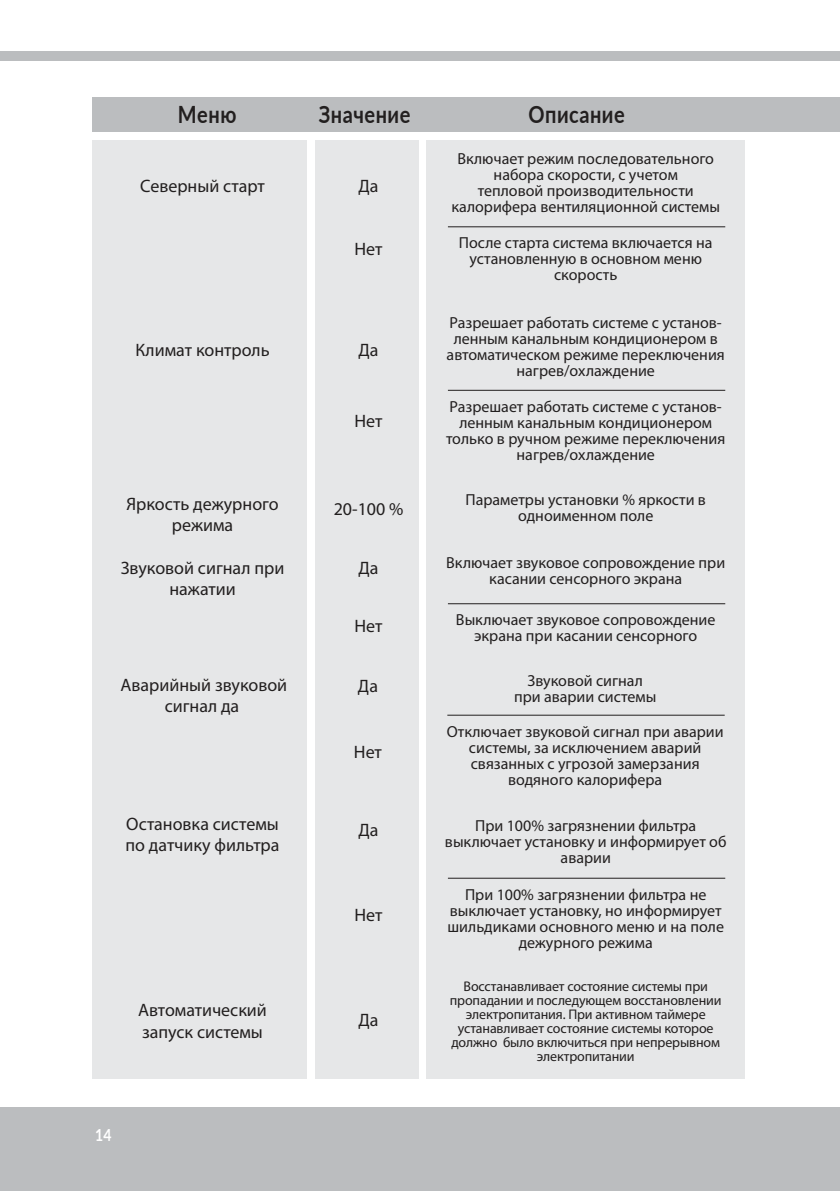
<style>
.page{position:relative;width:840px;height:1191px;background:#fff}
.page>*{position:absolute;margin:0;border:0;box-sizing:border-box;transform-origin:0 0}
.t1{font:700 23.8px "Lato";letter-spacing:.025em;color:#221f1f;scale:.84 1}
.t2{font:18px/21.6px "Myriad Pro";color:#221f1f;text-align:center}
.t3{font:700 16.6px "Lato";color:#fff;scale:.84 1}
.t4{font:16px/16px "Myriad Pro";color:#221f1f;text-align:center}
.t5{font:14px/14px "Myriad Pro";letter-spacing:-.01em;color:#221f1f;text-align:center}
</style>
<div class="page">
<div style="left:0;top:52px;width:840px;height:9px;background:#bbbdbf"></div>
<div style="left:0;top:1107px;width:840px;height:83px;background:#bbbdbf"></div>
<div style="left:93px;top:98px;width:747px;height:34px;background:#bbbdbf"></div>
<div style="left:93px;top:140px;width:214px;height:938px;background:#e6e7e8"></div>
<div style="left:315px;top:140px;width:103px;height:938px;background:#e6e7e8"></div>
<div style="left:426px;top:140px;width:319px;height:938px;background:#e6e7e8"></div>
<hr style="left:448px;top:226px;width:277px;height:1px;background:#221f1f">
<hr style="left:448px;top:390px;width:277px;height:1px;background:#221f1f">
<hr style="left:448px;top:603px;width:277px;height:1px;background:#221f1f">
<hr style="left:447px;top:715px;width:278px;height:1px;background:#221f1f">
<hr style="left:448px;top:878px;width:277px;height:1px;background:#221f1f">
<h1 class="t1" style="left:178px;top:97px;width:71px">Меню</h1>
<h1 class="t1" style="left:319px;top:97px;width:111px">Значение</h1>
<h1 class="t1" style="left:529px;top:97px;width:116px">Описание</h1>
<p class="t2" style="left:140px;top:176px;width:126px">Северный старт</p>
<p class="t2" style="left:135px;top:340px;width:136px">Климат контроль</p>
<p class="t2" style="left:358px;top:176px;width:22px">Да</p>
<p class="t2" style="left:355px;top:239px;width:30px">Нет</p>
<p class="t2" style="left:358px;top:340px;width:22px">Да</p>
<p class="t2" style="left:355px;top:411px;width:30px">Нет</p>
<p class="t4" style="left:451px;top:152px;width:270px">Включает режим последовательного набора скорости, с учетом<br>тепловой производительности калорифера вентиляционной системы</p>
<p class="t4" style="left:459px;top:236px;width:255px">После старта система включается на установленную в основном меню скорость</p>
<p class="t4" style="left:447px;top:316px;width:280px">Разрешает работать системе с установ&shy;ленным канальным кондиционером в автоматическом режиме переключения нагрев/охлаждение</p>
<p class="t4" style="left:446px;top:400px;width:281px">Разрешает работать системе с установ&shy;ленным канальным кондиционером только в ручном режиме переключения нагрев/охлаждение</p>
<p class="t2" style="left:126px;top:494px;width:154px">Яркость дежурного режима</p>
<p class="t4" style="left:465px;top:493px;width:242px">Параметры установки % яркости в одноименном поле</p>
<p class="t2" style="left:334px;top:500px;width:71px">20-100 %</p>
<p class="t2" style="left:121px;top:558px;width:165px">Звуковой сигнал при нажатии</p>
<p class="t2" style="left:121px;top:675px;width:168px">Аварийный звуковой сигнал да</p>
<p class="t2" style="left:126px;top:814px;width:155px;text-align:left">Остановка системы по датчику фильтра</p>
<p class="t2" style="left:138px;top:1001px;width:130px;text-align:left">Автоматический запуск системы</p>
<p class="t2" style="left:358px;top:558px;width:22px">Да</p>
<p class="t2" style="left:355px;top:617px;width:30px">Нет</p>
<p class="t2" style="left:358px;top:676px;width:22px">Да</p>
<p class="t2" style="left:354px;top:743px;width:30px">Нет</p>
<p class="t2" style="left:358px;top:821px;width:22px">Да</p>
<p class="t2" style="left:355px;top:906px;width:30px">Нет</p>
<p class="t2" style="left:358px;top:1010px;width:22px">Да</p>
<p class="t4" style="left:446px;top:556px;width:280px">Включает звуковое сопровождение при касании сенсорного экрана</p>
<p class="t4" style="left:456px;top:613px;width:261px">Выключает звуковое сопровождение экрана при касании сенсорного</p>
<p class="t4" style="left:514px;top:674px;width:144px">Звуковой сигнал при аварии системы</p>
<p class="t4" style="left:447px;top:724px;width:278px">Отключает звуковой сигнал при аварии системы, за исключением аварий связанных с угрозой замерзания водяного калорифера</p>
<p class="t4" style="left:445px;top:819px;width:283px">При 100% загрязнении фильтра выключает установку и информирует об аварии</p>
<p class="t4" style="left:447px;top:887px;width:278px">При 100% загрязнении фильтра не выключает установку, но информирует шильдиками основного меню и на поле дежурного режима</p>
<p class="t5" style="left:450px;top:980px;width:273px">Восстанавливает состояние системы при пропадании и последующем восстановлении электропитания. При активном таймере устанавливает состояние системы которое должно было включиться при непрерывном электропитании</p>
<p class="t3" style="left:95px;top:1126px;width:21px">14</p>
</div>
